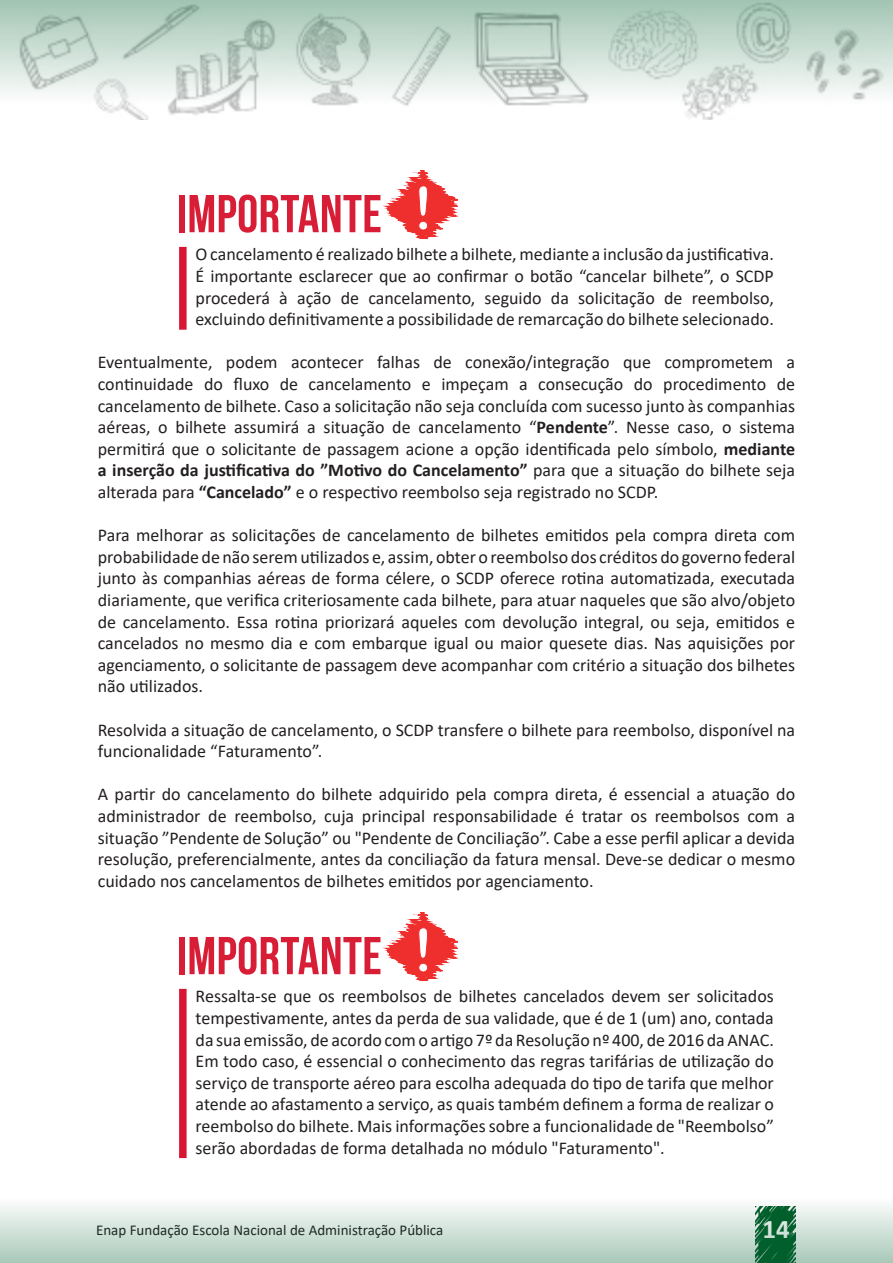
<style>
.page{position:relative;width:893px;height:1263px;background:#fff}
.page>*{position:absolute;margin:0;border:0;box-sizing:border-box;transform-origin:0 0}
.t1{font:53.25px "Bebas Neue";letter-spacing:.01em;color:#d81d37}
.t2{font:700 27px "Calibri";color:#fff}
.texto{font:18px/21.6px "Calibri";color:#231f20;text-align:justify}
.Importante_texto{font:18px/21.6px "Calibri";color:#231f20;text-align:justify}
.t3{font:15px "Calibri";color:#231f20}
.s1{font-weight:700}
</style>
<div class="page">
<svg style="left:0;top:0;width:893px;height:120px"></svg>
<svg style="left:0;top:1205px;width:893px;height:58px"></svg>
<div style="left:179px;top:247px;width:8px;height:83px;background:#d71634"></div>
<div style="left:179px;top:989px;width:8px;height:169px;background:#d71634"></div>
<svg style="left:386px;top:170px;width:72px;height:69px"></svg>
<svg style="left:386px;top:912px;width:72px;height:69px"></svg>
<p class="t1" style="left:177px;top:185px;width:207px">IMPORTANTE</p>
<p class="Importante_texto" style="left:196px;top:243px;width:580px">O cancelamento é realizado bilhete a bilhete, mediante a inclusão da justificativa.<br>É importante esclarecer que ao confirmar o botão “cancelar bilhete”, o SCDP procederá à ação de cancelamento, seguido da solicitação de reembolso, excluindo definitivamente a possibilidade de remarcação do bilhete selecionado.</p>
<p class="texto" style="left:98px;top:351px;width:699px">Eventualmente, podem acontecer falhas de conexão/integração que comprometem a continuidade do fluxo de cancelamento e impeçam a consecução do procedimento de cancelamento de bilhete. Caso a solicitação não seja concluída com sucesso junto às companhias aéreas, o bilhete assumirá a situação de cancelamento “<span class="s1">Pendente</span>”. Nesse caso, o sistema permitirá que o solicitante de passagem acione a opção identificada pelo símbolo, <span class="s1">mediante a inserção da justificativa do ”Motivo do Cancelamento”</span> para que a situação do bilhete seja alterada para <span class="s1">“Cancelado”</span> e o respectivo reembolso seja registrado no SCDP.</p>
<p class="texto" style="left:98px;top:524px;width:699px">Para melhorar as solicitações de cancelamento de bilhetes emitidos pela compra direta com probabilidade de não serem utilizados e, assim, obter o reembolso dos créditos do governo federal junto às companhias aéreas de forma célere, o SCDP oferece rotina automatizada, executada diariamente, que verifica criteriosamente cada bilhete, para atuar naqueles que são alvo/objeto de cancelamento. Essa rotina priorizará aqueles com devolução integral, ou seja, emitidos e cancelados no mesmo dia e com embarque igual ou maior quesete dias. Nas aquisições por agenciamento, o solicitante de passagem deve acompanhar com critério a situação dos bilhetes não utilizados.</p>
<p class="texto" style="left:98px;top:718px;width:699px">Resolvida a situação de cancelamento, o SCDP transfere o bilhete para reembolso, disponível na funcionalidade “Faturamento”.</p>
<p class="texto" style="left:98px;top:783px;width:699px">A partir do cancelamento do bilhete adquirido pela compra direta, é essencial a atuação do administrador de reembolso, cuja principal responsabilidade é tratar os reembolsos com a situação ”Pendente de Solução” ou "Pendente de Conciliação”. Cabe a esse perfil aplicar a devida resolução, preferencialmente, antes da conciliação da fatura mensal. Deve-se dedicar o mesmo cuidado nos cancelamentos de bilhetes emitidos por agenciamento.</p>
<p class="t1" style="left:177px;top:926px;width:207px">IMPORTANTE</p>
<p class="Importante_texto" style="left:196px;top:985px;width:580px">Ressalta-se que os reembolsos de bilhetes cancelados devem ser solicitados tempestivamente, antes da perda de sua validade, que é de 1 (um) ano, contada da sua emissão, de acordo com o artigo 7º da Resolução nº 400, de 2016 da ANAC.<br>Em todo caso, é essencial o conhecimento das regras tarifárias de utilização do serviço de transporte aéreo para escolha adequada do tipo de tarifa que melhor atende ao afastamento a serviço, as quais também definem a forma de realizar o reembolso do bilhete. Mais informações sobre a funcionalidade de "Reembolso” serão abordadas de forma detalhada no módulo "Faturamento".</p>
<p class="t3" style="left:96px;top:1220px;width:349px">Enap Fundação Escola Nacional de Administração Pública</p>
<h2 class="t2" style="left:763px;top:1210px;width:29px">14</h2>
</div>
